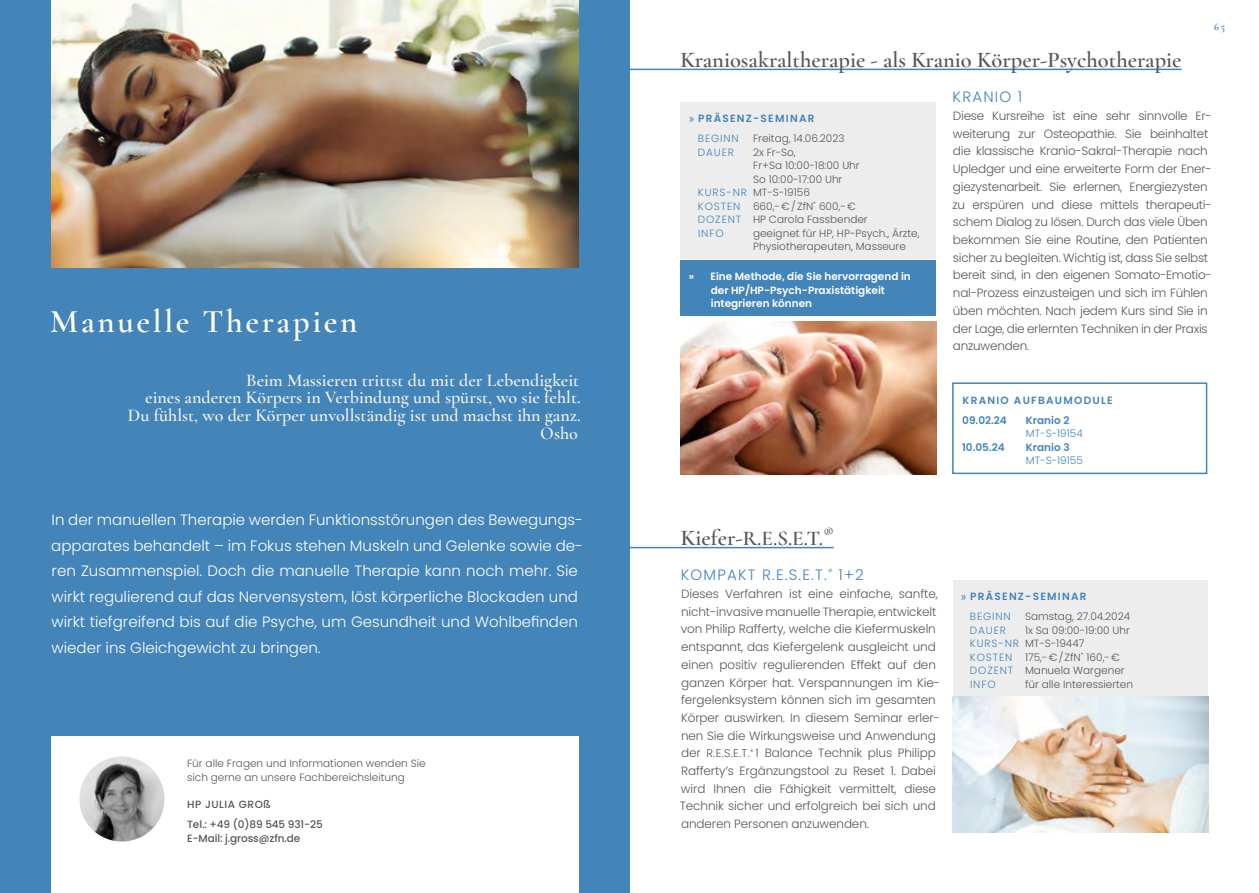
<style>
.page{position:relative;width:1259px;height:893px;background:#fff}
.page>*{position:absolute;margin:0;border:0;box-sizing:border-box;transform-origin:0 0}
.t1{font:600 33px "Cormorant Garamond";letter-spacing:.08em;color:#fff}
.t2{font:600 22.5px "Cormorant Garamond";color:#575756}
.t3{font:600 21px "Cormorant Garamond";color:#575756}
.t4{font:600 18px/17.7px "Cormorant Garamond";color:#f0f0f0;text-align:right}
.t5{font:300 15px/25.5px "Poppins";color:#fff}
.t6{font:300 15px "Poppins";letter-spacing:.08em;color:#4384b9}
.t7{font:300 12px/17.7px "Poppins";letter-spacing:-.01em;color:#575756}
.t8{font:300 10.5px/13.5px "Poppins";color:#575756}
.t9{font:600 10.5px/20.1px "Poppins";letter-spacing:.12em;color:#4384b9}
.t10{font:600 10.5px/13.5px "Poppins";color:#fff}
.t11{font:500 10.5px/20.1px "Poppins";letter-spacing:-.01em;color:#575756}
.t12{font:300 10.5px "Poppins";letter-spacing:.08em;color:#4384b9}
.t13{font:700 10.5px "Cormorant Garamond";color:#4384b9}
.s1{font-family:"Arial";font-weight:400}
.s2{font-weight:300}
.s3{color:#4384b9}
.s4{font-size:22.5px}
.s5{font-size:11.25px}
</style>
<div class="page">
<div style="left:0;top:0;width:629px;height:893px;background:#4384b9"></div>
<div style="left:51px;top:736px;width:527px;height:157px;background:#fff"></div>
<img style="left:51px;top:0;width:527px;height:268px">
<hr style="left:630px;top:547px;width:203px;height:1px;background:#4384b9">
<div style="left:952px;top:580px;width:255px;height:116px;background:#ededed"></div>
<hr style="left:617px;top:69px;width:564px;height:1px;background:#4384b9">
<div style="left:681px;top:102px;width:255px;height:157px;background:#ededed"></div>
<div style="left:952px;top:382px;width:255px;height:92px;border:2px solid #4384b9"></div>
<img style="left:681px;top:322px;width:255px;height:152px">
<div style="left:681px;top:261px;width:255px;height:55px;background:#4384b9"></div>
<img style="left:953px;top:696px;width:255px;height:136px">
<svg style="left:79px;top:756px;width:85px;height:85px"></svg>
<h1 class="t1" style="left:50px;top:302px;width:309px">Manuelle Therapien</h1>
<h3 class="t4" style="left:128px;top:371px;width:454px">Beim Massieren trittst du mit der Lebendigkeit<br>eines anderen Körpers in Verbindung und spürst, wo sie fehlt.<br>Du fühlst, wo der Körper unvollständig ist und machst ihn ganz.<br>Osho</h3>
<p class="t5" style="left:51px;top:507px;width:533px">In der manuellen Therapie werden Funktionsstörungen des Bewegungs&shy;apparates behandelt – im Fokus stehen Muskeln und Gelenke sowie de&shy;ren Zusammenspiel. Doch die manuelle Therapie kann noch mehr. Sie wirkt regulierend auf das Nervensystem, löst körperliche Blockaden und wirkt tiefgreifend bis auf die Psyche, um Gesundheit und Wohlbefinden wieder ins Gleichgewicht zu bringen.</p>
<p class="t8" style="left:187px;top:757px;width:240px">Für alle Fragen und Informationen wenden Sie sich gerne an unsere Fachbereichsleitung</p>
<p class="t11" style="left:187px;top:794px;width:137px">HP JULIA GROß<br>Tel.: +49 (0)89 545 931-25</p>
<p class="t11" style="left:187px;top:828px;width:115px">E-Mail: j.gross@zfn.de</p>
<p class="t13" style="left:1214px;top:21px;width:12px">65</p>
<h2 class="t2" style="left:680px;top:45px;width:502px">Kraniosakraltherapie - als Kranio Körper-Psychotherapie</h2>
<p class="t6" style="left:952px;top:88px;width:71px">KRANIO 1</p>
<p class="t7" style="left:952px;top:107px;width:261px">Diese Kursreihe ist eine sehr sinnvolle Er&shy;weiterung zur Osteopathie. Sie beinhaltet die klassische Kranio-Sakral-Therapie nach Upledger und eine erweiterte Form der Ener&shy;giezystenarbeit. Sie erlernen, Energiezysten zu erspüren und diese mittels therapeuti&shy;schem Dialog zu lösen. Durch das viele Üben bekommen Sie eine Routine, den Patienten sicher zu begleiten. Wichtig ist, dass Sie selbst bereit sind, in den eigenen Somato-Emotio&shy;nal-Prozess einzusteigen und sich im Fühlen üben möchten. Nach jedem Kurs sind Sie in der Lage, die erlernten Techniken in der Praxis anzuwenden.</p>
<p class="t9" style="left:698px;top:108px;width:118px;text-indent:-9px"><span class="s1">»</span> PRÄSENZ-SEMINAR<br><span class="s2">BEGINN</span></p>
<p class="t8" style="left:753px;top:132px;width:93px">Freitag, 14.06.2023</p>
<p class="t12" style="left:698px;top:146px;width:38px">DAUER</p>
<p class="t8" style="left:753px;top:145px;width:44px">2x Fr-So,</p>
<p class="t8" style="left:753px;top:159px;width:108px">Fr+Sa 10:00-18:00 Uhr</p>
<p class="t8" style="left:753px;top:172px;width:91px">So 10:00-17:00 Uhr</p>
<p class="t8" style="left:698px;top:186px;width:114px"><span class="s3">KURS-NR</span> MT-S-19156</p>
<p class="t8" style="left:698px;top:199px;width:159px"><span class="s3">KOSTEN</span> 660,-€/ZfN<sup>*</sup> 600,-€</p>
<p class="t8" style="left:698px;top:213px;width:171px"><span class="s3">DOZENT</span> HP Carola Fassbender</p>
<p class="t12" style="left:698px;top:227px;width:27px">INFO</p>
<p class="t8" style="left:753px;top:226px;width:168px">geeignet für HP, HP-Psych., Ärzte,<br>Physiotherapeuten, Masseure</p>
<p class="t10" style="left:711px;top:270px;width:202px;text-indent:-22px">» Eine Methode, die Sie hervorragend in der HP/HP-Psych-Praxistätigkeit integrieren können</p>
<p class="t9" style="left:962px;top:390px;width:152px">KRANIO AUFBAUMODULE<br>09.02.24</p>
<p class="t9" style="left:1026px;top:410px;width:45px">Kranio 2</p>
<p class="t12" style="left:1026px;top:427px;width:58px">MT-S-19154</p>
<p class="t9" style="left:962px;top:437px;width:44px">10.05.24</p>
<p class="t9" style="left:1026px;top:437px;width:45px">Kranio 3</p>
<p class="t12" style="left:1026px;top:454px;width:58px">MT-S-19155</p>
<h3 class="t3" style="left:681px;top:525px;width:154px"><span class="s4">Kiefer-</span>R.E.S.E.T.<sup>®</sup></h3>
<p class="t6" style="left:681px;top:566px;width:184px">KOMPAKT R.E.S.E.T.<sup>®</sup> 1+2</p>
<p class="t7" style="left:680px;top:585px;width:262px">Dieses Verfahren ist eine einfache, sanfte, nicht-invasive manuelle Therapie, entwickelt von Philip Rafferty, welche die Kiefermuskeln entspannt, das Kiefergelenk ausgleicht und einen positiv regulierenden Effekt auf den ganzen Körper hat. Verspannungen im Kie&shy;fergelenksystem können sich im gesamten Körper auswirken. In diesem Seminar erler&shy;nen Sie die Wirkungsweise und Anwendung der <span class="s5">R.E.S.E.T.</span><sup>®</sup> <span class="s5">1</span> Balance Technik plus Philipp Rafferty’s Ergänzungstool zu Reset 1. Dabei wird Ihnen die Fähigkeit vermittelt, diese Technik sicher und erfolgreich bei sich und anderen Personen anzuwenden.</p>
<p class="t9" style="left:970px;top:586px;width:118px;text-indent:-9px"><span class="s1">»</span> PRÄSENZ-SEMINAR<br><span class="s2">BEGINN</span></p>
<p class="t8" style="left:1025px;top:610px;width:107px">Samstag, 27.04.2024</p>
<p class="t8" style="left:970px;top:623px;width:161px;text-indent:55px">1x Sa 09:00-19:00 Uhr<br><span class="s3">KURS-NR</span> MT-S-19447<br><span class="s3">KOSTEN</span> 175,-€/ZfN<sup>*</sup> 160,-€<br><span class="s3">DOZENT</span> Manuela Wargener<br><span class="s3">INFO</span></p>
<p class="t12" style="left:970px;top:624px;width:38px">DAUER</p>
<p class="t8" style="left:1025px;top:677px;width:110px">für alle Interessierten</p>
</div>
